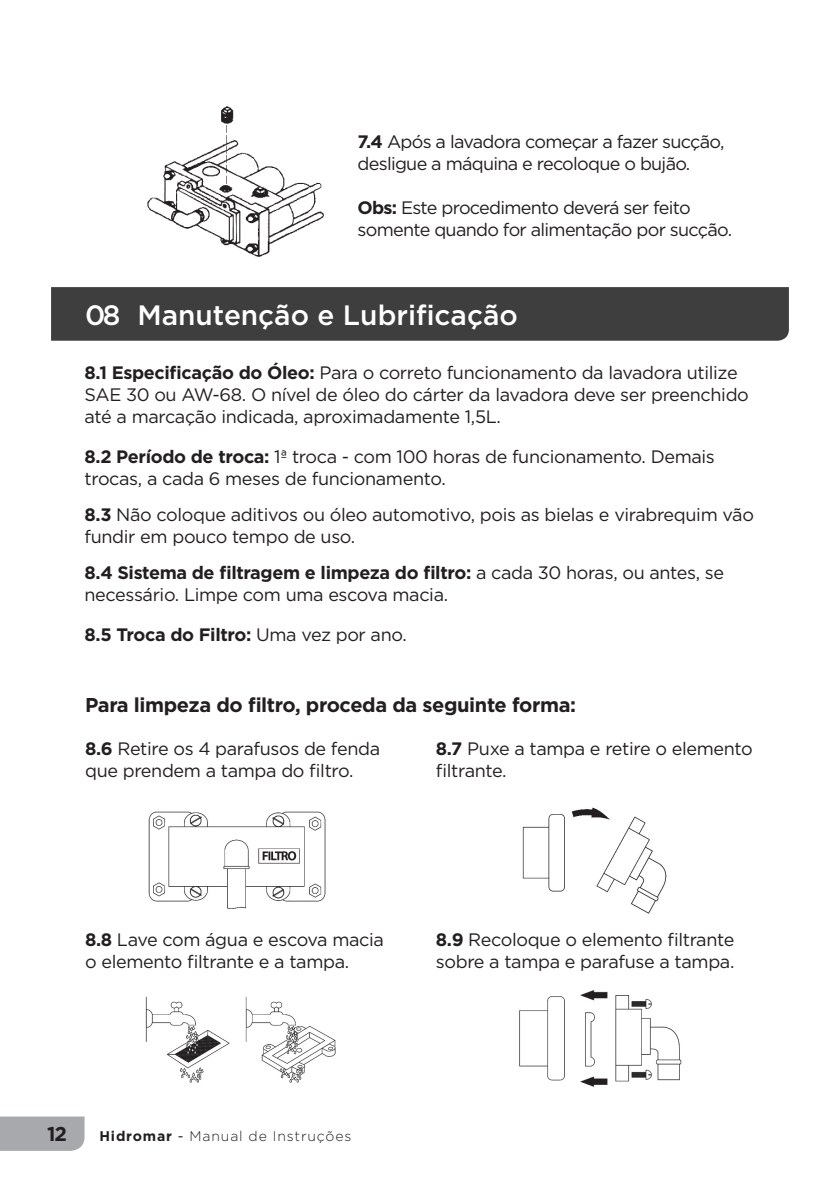
<style>
.page{position:relative;width:840px;height:1191px;background:#fff}
.page>*{position:absolute;margin:0;border:0;box-sizing:border-box;transform-origin:0 0}
.t1{font:500 28px "Gotham";color:#fff}
.t2{font:700 20px "Gotham";letter-spacing:-.02em;color:#231f20}
.t3{font:18px/22px "Gotham";letter-spacing:-.02em;color:#231f20}
.t4{font:18px/22px "Gotham";letter-spacing:-.04em;color:#231f20}
.t5{font:700 18px "Gotham";letter-spacing:-.02em;color:#231f20}
.t6{font:300 14px "Gotham";letter-spacing:.06em;color:#231f20}
.s1{font-weight:700}
.s2{font-weight:400}
</style>
<div class="page">
<div style="left:0;top:1116px;width:84px;height:34px;background:#a8a9ad"></div>
<img style="left:145px;top:996px;width:191px;height:87px">
<img style="left:519px;top:990px;width:163px;height:97px">
<div style="left:51px;top:287px;width:737px;height:54px;background:#3e3e3f"></div>
<img style="left:148px;top:811px;width:178px;height:98px">
<img style="left:522px;top:807px;width:145px;height:107px">
<img style="left:147px;top:106px;width:177px;height:151px">
<p class="t4" style="left:357px;top:130px;width:368px"><span class="s1">7.4</span> Após a lavadora começar a fazer sucção, desligue a máquina e recoloque o bujão.</p>
<p class="t4" style="left:357px;top:196px;width:376px"><span class="s1">Obs:</span> Este procedimento deverá ser feito somente quando for alimentação por sucção.</p>
<h1 class="t1" style="left:85px;top:297px;width:434px">08 Manutenção e Lubrificação</h1>
<p class="t3" style="left:84px;top:361px;width:665px"><span class="s1">8.1 Especificação do Óleo:</span> Para o correto funcionamento da lavadora utilize<br>SAE 30 ou AW-68. O nível de óleo do cárter da lavadora deve ser preenchido até a marcação indicada, aproximadamente 1,5L.</p>
<p class="t3" style="left:84px;top:445px;width:631px"><span class="s1">8.2 Período de troca:</span> 1ª troca - com 100 horas de funcionamento. Demais trocas, a cada 6 meses de funcionamento.</p>
<p class="t3" style="left:84px;top:503px;width:670px"><span class="s1">8.3</span> Não coloque aditivos ou óleo automotivo, pois as bielas e virabrequim vão fundir em pouco tempo de uso.</p>
<p class="t3" style="left:84px;top:561px;width:640px"><span class="s1">8.4 Sistema de filtragem e limpeza do filtro:</span> a cada 30 horas, ou antes, se necessário. Limpe com uma escova macia.</p>
<p class="t5" style="left:84px;top:623px;width:323px">8.5 Troca do Filtro: <span class="s2">Uma vez por ano.</span></p>
<p class="t2" style="left:85px;top:692px;width:492px">Para limpeza do filtro, proceda da seguinte forma:</p>
<p class="t3" style="left:85px;top:737px;width:296px"><span class="s1">8.6</span> Retire os 4 parafusos de fenda que prendem a tampa do filtro.</p>
<p class="t3" style="left:435px;top:737px;width:318px"><span class="s1">8.7</span> Puxe a tampa e retire o elemento filtrante.</p>
<p class="t3" style="left:85px;top:928px;width:300px"><span class="s1">8.8</span> Lave com água e escova macia o elemento filtrante e a tampa.</p>
<p class="t3" style="left:435px;top:928px;width:300px"><span class="s1">8.9</span> Recoloque o elemento filtrante sobre a tampa e parafuse a tampa.</p>
<p class="t2" style="left:47px;top:1120px;width:21px">12</p>
<p class="t6" style="left:99px;top:1127px;width:253px"><span class="s1">Hidromar</span> <span class="s2">-</span> Manual de Instruções</p>
</div>
